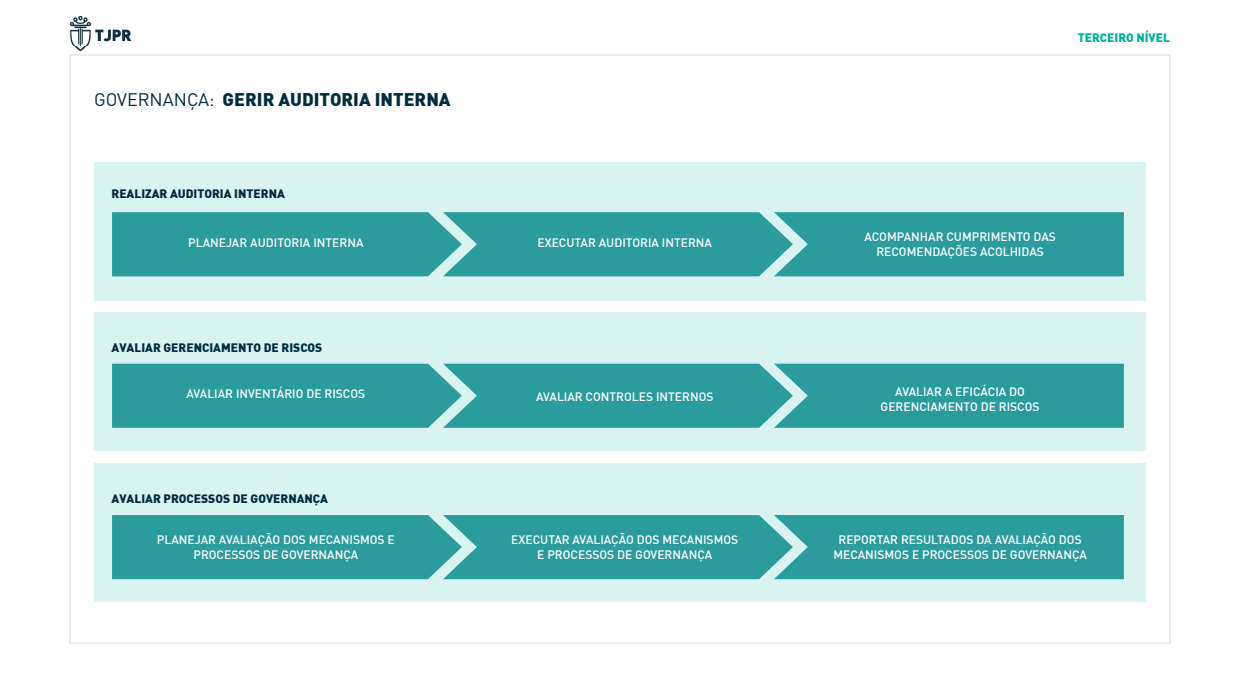
<style>
.page{position:relative;width:1240px;height:698px;background:#fff}
.page>*{position:absolute;margin:0;border:0;box-sizing:border-box;transform-origin:0 0}
.t1{font:900 18px "DIN";color:#002d3f}
.t2{font:500 12px/14.4px "DIN";color:#fff;text-align:center}
.t3{font:900 12px "DIN";color:#002d3f}
.t4{font:900 12px "DIN";color:#00af9b}
.s1{font-family:"DIN Pro";font-weight:400}
</style>
<div class="page">
<img style="left:70px;top:16px;width:61px;height:34px">
<div style="left:94px;top:162px;width:1052px;height:138px;background:#d9f3f0"></div>
<div style="left:94px;top:313px;width:1052px;height:138px;background:#d9f3f0"></div>
<div style="left:94px;top:463px;width:1052px;height:138px;background:#d9f3f0"></div>
<div style="left:112px;top:515px;width:1012px;height:64px;background:#2b9c9d"></div>
<div style="left:112px;top:212px;width:1012px;height:64px;background:#2b9c9d"></div>
<div style="left:112px;top:364px;width:1012px;height:64px;background:#2b9c9d"></div>
<h1 class="t1" style="left:94px;top:87px;width:358px"><span class="s1">GOVERNANÇA:</span> GERIR AUDITORIA INTERNA</h1>
<p class="t3" style="left:112px;top:185px;width:175px">REALIZAR AUDITORIA INTERNA</p>
<p class="t2" style="left:188px;top:235px;width:177px">PLANEJAR AUDITORIA INTERNA</p>
<p class="t3" style="left:112px;top:340px;width:212px">AVALIAR GERENCIAMENTO DE RISCOS</p>
<p class="t2" style="left:186px;top:386px;width:180px">AVALIAR INVENTÁRIO DE RISCOS</p>
<p class="t3" style="left:112px;top:491px;width:218px">AVALIAR PROCESSOS DE GOVERNANÇA</p>
<p class="t2" style="left:157px;top:532px;width:239px">PLANEJAR AVALIAÇÃO DOS MECANISMOS E<br>PROCESSOS DE GOVERNANÇA</p>
<p class="t2" style="left:538px;top:235px;width:176px">EXECUTAR AUDITORIA INTERNA</p>
<p class="t2" style="left:536px;top:389px;width:179px">AVALIAR CONTROLES INTERNOS</p>
<p class="t4" style="left:1078px;top:29px;width:94px">TERCEIRO NÍVEL</p>
<p class="t2" style="left:864px;top:229px;width:193px">ACOMPANHAR CUMPRIMENTO DAS<br>RECOMENDAÇÕES ACOLHIDAS</p>
<p class="t2" style="left:881px;top:384px;width:161px">AVALIAR A EFICÁCIA DO<br>GERENCIAMENTO DE RISCOS</p>
<p class="t2" style="left:511px;top:532px;width:229px">EXECUTAR AVALIAÇÃO DOS MECANISMOS<br>E PROCESSOS DE GOVERNANÇA</p>
<p class="t2" style="left:833px;top:532px;width:255px">REPORTAR RESULTADOS DA AVALIAÇÃO DOS<br>MECANISMOS E PROCESSOS DE GOVERNANÇA</p>
</div>
